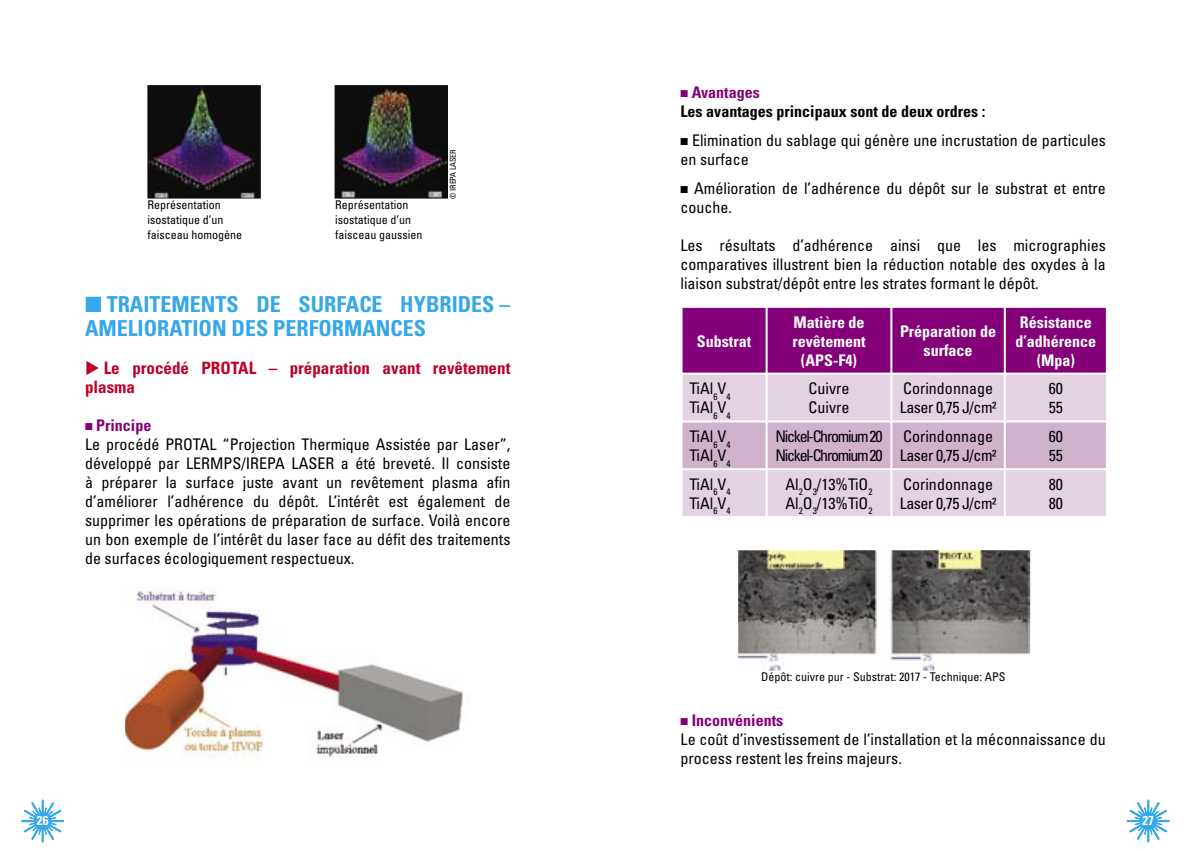
<style>
.page{position:relative;width:1191px;height:851px;background:#fff}
.page>*{position:absolute;margin:0;border:0;box-sizing:border-box;transform-origin:0 0}
.t1{font:700 condensed 22px/24px "Univers";color:#36a7e9}
.t2{font:700 condensed 17px/19px "Univers";color:#be0027}
.t3{font:condensed 16px/19px "Univers";color:#000}
.t4{font:700 condensed 16px/19px "Univers";color:#fff;text-align:center}
.t5{font:condensed 16px "Univers";letter-spacing:-.03em;color:#000}
.t6{font:700 condensed 16px "Univers";color:#000}
.t7{font:condensed 16px "Univers";letter-spacing:-.08em;color:#000}
.t8{font:700 condensed 16px "Univers";color:#830078}
.t9{font:700 condensed 13px "Univers";color:#fff}
.t10{font:condensed 12px/15px "Univers";color:#000}
.t11{font:condensed 8px "Univers";letter-spacing:-.02em;color:#000}
</style>
<div class="page">
<svg style="left:21px;top:799px;width:43px;height:43px"></svg>
<svg style="left:1127px;top:799px;width:42px;height:43px"></svg>
<img style="left:147px;top:85px;width:114px;height:113px">
<img style="left:334px;top:85px;width:114px;height:113px">
<div style="left:682px;top:374px;width:423px;height:142px;background:#e3d2e2"></div>
<hr style="left:765px;top:374px;width:2px;height:46px;background:#fff">
<hr style="left:890px;top:374px;width:2px;height:46px;background:#fff">
<div style="left:682px;top:307px;width:424px;height:66px;background:#830078"></div>
<hr style="left:1003px;top:374px;width:2px;height:46px;background:#fff">
<hr style="left:765px;top:470px;width:2px;height:48px;background:#fff">
<hr style="left:890px;top:470px;width:2px;height:48px;background:#fff">
<svg style="left:682px;top:420px;width:424px;height:50px;background:#d4b9d1"></svg>
<hr style="left:1003px;top:470px;width:2px;height:48px;background:#fff">
<img style="left:738px;top:550px;width:292px;height:121px">
<img style="left:125px;top:589px;width:343px;height:170px">
<p class="t10" style="left:147px;top:197px;width:96px">Représentation isostatique d’un faisceau homogène</p>
<p class="t10" style="left:335px;top:197px;width:89px">Représentation isostatique d’un faisceau gaussien</p>
<p class="t11" style="left:448px;top:198px;width:50px;rotate:-90deg">© IREPA LASER</p>
<p class="t1" style="left:85px;top:292px;width:427px;text-indent:22px">TRAITEMENTS DE SURFACE HYBRIDES –<br>AMELIORATION DES PERFORMANCES</p>
<p class="t2" style="left:85px;top:358px;width:427px">◆ Le procédé PROTAL – préparation avant revêtement plasma</p>
<p class="t8" style="left:96px;top:415px;width:57px">Principe</p>
<p class="t3" style="left:85px;top:434px;width:427px;text-align:justify">Le procédé PROTAL “Projection Thermique Assistée par Laser”, développé par LERMPS/IREPA LASER a été breveté. Il consiste à préparer la surface juste avant un revêtement plasma afin d’améliorer l’adhérence du dépôt. L’intérêt est également de supprimer les opérations de préparation de surface. Voilà encore un bon exemple de l’intérêt du laser face au défit des traitements de surfaces écologiquement respectueux.</p>
<p class="t8" style="left:691px;top:82px;width:70px">Avantages</p>
<p class="t6" style="left:680px;top:101px;width:306px">Les avantages principaux sont de deux ordres :</p>
<p class="t3" style="left:680px;top:130px;width:427px;text-indent:12px">Elimination du sablage qui génère une incrustation de particules en surface</p>
<p class="t3" style="left:680px;top:178px;width:427px;text-indent:14px">Amélioration de l’adhérence du dépôt sur le substrat et entre couche.</p>
<p class="t3" style="left:680px;top:235px;width:427px;text-align:justify">Les résultats d’adhérence ainsi que les micrographies comparatives illustrent bien la réduction notable des oxydes à la liaison substrat/dépôt entre les strates formant le dépôt.</p>
<p class="t4" style="left:697px;top:331px;width:56px">Substrat</p>
<p class="t4" style="left:792px;top:312px;width:74px;text-align:left">Matière de revêtement</p>
<p class="t4" style="left:801px;top:350px;width:58px">(APS-F4)</p>
<p class="t4" style="left:900px;top:322px;width:98px">Préparation de surface</p>
<p class="t4" style="left:1015px;top:312px;width:82px">Résistance d’adhérence (Mpa)</p>
<p class="t3" style="left:689px;top:379px;width:43px">TiAl<sub>6</sub>V<sub>4</sub></p>
<p class="t3" style="left:689px;top:398px;width:43px">TiAl<sub>6</sub>V<sub>4</sub></p>
<p class="t3" style="left:808px;top:379px;width:42px">Cuivre</p>
<p class="t3" style="left:808px;top:398px;width:42px">Cuivre</p>
<p class="t3" style="left:903px;top:379px;width:91px">Corindonnage</p>
<p class="t5" style="left:899px;top:397px;width:98px">Laser 0,75 J/cm²</p>
<p class="t3" style="left:1048px;top:379px;width:16px">60</p>
<p class="t3" style="left:1048px;top:398px;width:16px">55</p>
<p class="t3" style="left:689px;top:427px;width:43px">TiAl<sub>6</sub>V<sub>4</sub></p>
<p class="t3" style="left:689px;top:446px;width:43px">TiAl<sub>6</sub>V<sub>4</sub></p>
<p class="t7" style="left:775px;top:426px;width:109px">Nickel-Chromium 20</p>
<p class="t7" style="left:775px;top:445px;width:109px">Nickel-Chromium 20</p>
<p class="t3" style="left:903px;top:426px;width:91px">Corindonnage</p>
<p class="t5" style="left:899px;top:445px;width:98px">Laser 0,75 J/cm²</p>
<p class="t3" style="left:1048px;top:426px;width:16px">60</p>
<p class="t3" style="left:1048px;top:445px;width:16px">55</p>
<p class="t3" style="left:689px;top:474px;width:43px">TiAl<sub>6</sub>V<sub>4</sub></p>
<p class="t3" style="left:689px;top:493px;width:43px">TiAl<sub>6</sub>V<sub>4</sub></p>
<p class="t3" style="left:785px;top:474px;width:89px">Al<sub>2</sub>O<sub>3</sub>/13%TiO<sub>2</sub></p>
<p class="t3" style="left:785px;top:493px;width:89px">Al<sub>2</sub>O<sub>3</sub>/13%TiO<sub>2</sub></p>
<p class="t3" style="left:903px;top:474px;width:91px">Corindonnage</p>
<p class="t5" style="left:899px;top:493px;width:98px">Laser 0,75 J/cm²</p>
<p class="t3" style="left:1048px;top:474px;width:16px">80</p>
<p class="t3" style="left:1048px;top:493px;width:16px">80</p>
<p class="t10" style="left:761px;top:669px;width:246px">Dépôt: cuivre pur - Substrat: 2017 - Technique: APS</p>
<p class="t8" style="left:691px;top:710px;width:93px">Inconvénients</p>
<p class="t3" style="left:680px;top:729px;width:427px">Le coût d’investissement de l’installation et la méconnaissance du process restent les freins majeurs.</p>
<p class="t9" style="left:37px;top:812px;width:13px">26</p>
<p class="t9" style="left:1142px;top:812px;width:13px">27</p>
</div>
